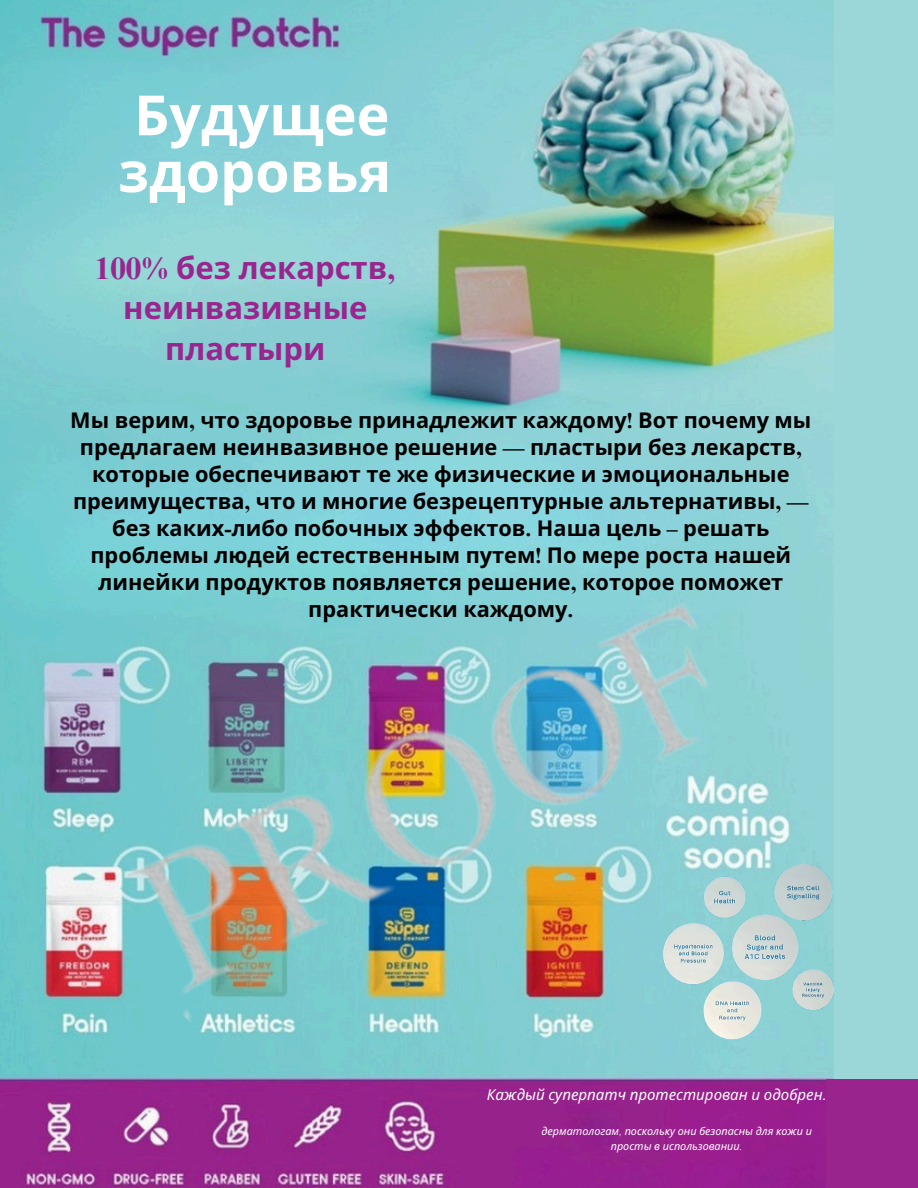
<style>
.page{position:relative;width:918px;height:1188px;background:#9bd7d8}
.page>*{position:absolute;margin:0;border:0;box-sizing:border-box;transform-origin:0 0}
.t1{font:700 55.5px/56.8px "Noto Sans";color:#fff}
.t2{font:700 31.05px/40.5px "Noto Sans";color:#99258f;text-align:center}
.t3{font:700 21.75px/27px "Noto Sans";color:#000;text-align:center}
.t4{font:italic 15px "Noto Sans";color:#fff}
.t5{font:italic 10.8px/14.5px "Noto Sans";color:#fff;text-align:center}
.s1{font-family:"Times NRMT Pro"}
.s2{font-family:"Canva Sans"}
</style>
<div class="page">
<img style="left:0;top:0;width:834px;height:1188px">
<div style="left:826px;top:1079px;width:92px;height:109px;background:#99248d"></div>
<img style="left:801px;top:838px;width:33px;height:249px">
<img style="left:80px;top:443px;width:721px;height:745px">
<p class="t1" style="left:118px;top:85px;width:275px">Будущее здоровья</p>
<h1 class="t2" style="left:95px;top:247px;width:302px"><span class="s1">100%</span> без лекарств<span class="s1">, </span>неинвазивные пластыри</h1>
<h2 class="t3" style="left:70px;top:406px;width:743px">Мы верим<span class="s1">,</span> что здоровье принадлежит каждому<span class="s1">!</span> Вот почему мы предлагаем неинвазивное решение <span class="s1">—</span> пластыри без лекарств<span class="s1">, </span>которые обеспечивают те же физические и эмоциональные преимущества<span class="s1">,</span> что и многие безрецептурные альтернативы<span class="s1">, — </span>без каких<span class="s1">-</span>либо побочных эффектов<span class="s1">.</span> Наша цель <span class="s1">–</span> решать проблемы людей естественным путем<span class="s1">!</span> По мере роста нашей линейки продуктов появляется решение<span class="s1">,</span> которое поможет практически каждому<span class="s1">.</span></h2>
<p class="t4" style="left:487px;top:1084px;width:341px">Каждый суперпатч протестирован и одобрен<span class="s2">.</span></p>
<p class="t5" style="left:541px;top:1124px;width:272px">дерматологам<span class="s1">,</span> поскольку они безопасны для кожи и просты в использовании<span class="s1">.</span></p>
</div>
